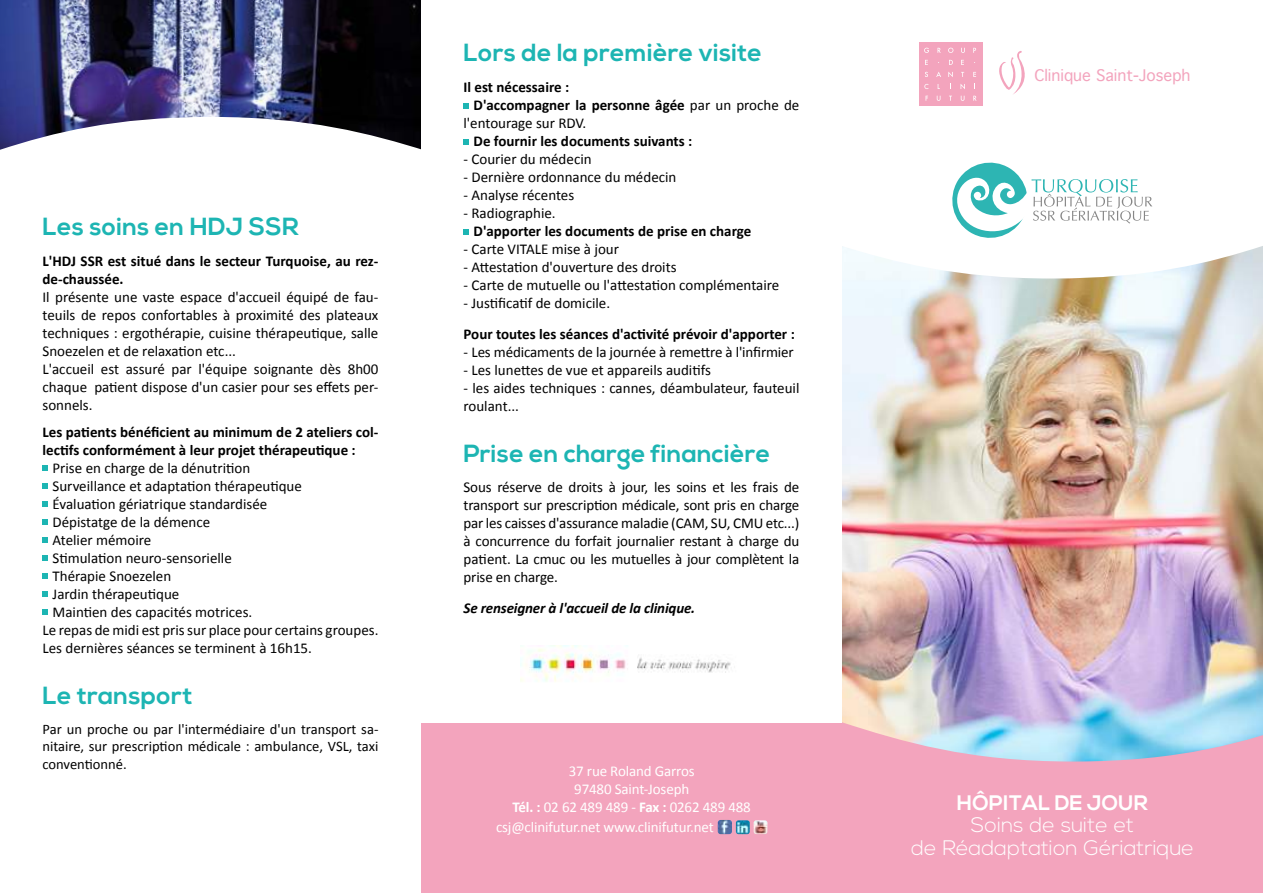
<style>
.page{position:relative;width:1263px;height:893px;background:#fff}
.page>*{position:absolute;margin:0;border:0;box-sizing:border-box;transform-origin:0 0}
.t1{font:700 24.75px "Nexa";letter-spacing:.01em;color:#1db5b3}
.t2{font:300 21px/22.5px "Nexa";color:#fff;text-align:center}
.t3{font:700 21px "Nexa";color:#fff}
.t4{font:15.3px "Geneva";color:#f3a4bd}
.t5{font:15px/18px "Calibri";color:#000}
.t6{font:700 15px/18px "Calibri";color:#000}
.t7{font:15px/18px "Calibri";letter-spacing:-.01em;color:#fff;text-align:center}
.t8{font:italic 700 15px "Calibri";letter-spacing:-.01em;color:#000}
.t9{font:14.55px/17.4px "Calibri";color:#000;text-align:justify}
.s1{font-weight:400}
.s2{font-weight:700}
</style>
<div class="page">
<img style="left:842px;top:246px;width:421px;height:93px">
<img style="left:842px;top:339px;width:421px;height:343px">
<div style="left:919px;top:43px;width:64px;height:63px;background:#f3a4bd"></div>
<svg style="left:924px;top:48px;width:5px;height:5px"></svg>
<svg style="left:937px;top:48px;width:4px;height:5px"></svg>
<svg style="left:948px;top:48px;width:5px;height:5px"></svg>
<svg style="left:961px;top:48px;width:4px;height:5px"></svg>
<svg style="left:925px;top:60px;width:3px;height:5px"></svg>
<svg style="left:949px;top:60px;width:4px;height:5px"></svg>
<svg style="left:961px;top:60px;width:3px;height:5px"></svg>
<svg style="left:925px;top:72px;width:3px;height:5px"></svg>
<svg style="left:936px;top:72px;width:5px;height:5px"></svg>
<svg style="left:948px;top:72px;width:5px;height:5px"></svg>
<svg style="left:973px;top:72px;width:3px;height:5px"></svg>
<svg style="left:924px;top:84px;width:4px;height:5px"></svg>
<svg style="left:960px;top:84px;width:5px;height:5px"></svg>
<svg style="left:925px;top:96px;width:3px;height:5px"></svg>
<svg style="left:973px;top:96px;width:4px;height:5px"></svg>
<svg style="left:999px;top:51px;width:26px;height:43px"></svg>
<svg style="left:952px;top:162px;width:200px;height:76px"></svg>
<svg style="left:43px;top:466px;width:5px;height:5px"></svg>
<svg style="left:43px;top:484px;width:5px;height:5px"></svg>
<svg style="left:43px;top:502px;width:5px;height:5px"></svg>
<svg style="left:43px;top:520px;width:5px;height:5px"></svg>
<svg style="left:43px;top:538px;width:5px;height:5px"></svg>
<svg style="left:43px;top:556px;width:5px;height:5px"></svg>
<svg style="left:43px;top:574px;width:5px;height:5px"></svg>
<svg style="left:43px;top:592px;width:5px;height:5px"></svg>
<svg style="left:43px;top:610px;width:5px;height:5px"></svg>
<img style="left:0;top:0;width:421px;height:150px">
<svg style="left:421px;top:682px;width:842px;height:211px;background:#e7abc4"></svg>
<img style="left:718px;top:820px;width:14px;height:14px">
<img style="left:736px;top:820px;width:14px;height:14px">
<img style="left:754px;top:820px;width:13px;height:14px">
<div style="left:421px;top:0;width:421px;height:723px;background:#fff"></div>
<svg style="left:463px;top:103px;width:6px;height:5px"></svg>
<svg style="left:463px;top:139px;width:6px;height:5px"></svg>
<svg style="left:463px;top:229px;width:6px;height:5px"></svg>
<img style="left:520px;top:646px;width:211px;height:36px">
<h1 class="t1" style="left:43px;top:213px;width:258px">Les soins en HDJ SSR</h1>
<p class="t6" style="left:43px;top:252px;width:337px">L'HDJ SSR est situé dans le secteur Turquoise, au rez&shy;de-chaussée.</p>
<p class="t5" style="left:43px;top:288px;width:337px">Il présente une vaste espace d'accueil équipé de fau&shy;teuils de repos confortables à proximité des plateaux techniques : ergothérapie, cuisine thérapeutique, salle Snoezelen et de relaxation etc...<br>L'accueil est assuré par l'équipe soignante dès 8h00 chaque patient dispose d'un casier pour ses effets per&shy;sonnels.</p>
<p class="t6" style="left:43px;top:423px;width:337px">Les patients bénéficient au minimum de 2 ateliers col&shy;lectifs conformément à leur projet thérapeutique :</p>
<p class="t5" style="left:53px;top:459px;width:199px">Prise en charge de la dénutrition</p>
<p class="t5" style="left:53px;top:477px;width:251px">Surveillance et adaptation thérapeutique</p>
<p class="t5" style="left:53px;top:495px;width:216px">Évaluation gériatrique standardisée</p>
<p class="t5" style="left:53px;top:513px;width:159px">Dépistatge de la démence</p>
<p class="t5" style="left:53px;top:531px;width:100px">Atelier mémoire</p>
<p class="t5" style="left:53px;top:549px;width:181px">Stimulation neuro-sensorielle</p>
<p class="t5" style="left:53px;top:567px;width:120px">Thérapie Snoezelen</p>
<p class="t5" style="left:53px;top:585px;width:128px">Jardin thérapeutique</p>
<p class="t5" style="left:53px;top:603px;width:201px">Maintien des capacités motrices.</p>
<p class="t5" style="left:43px;top:621px;width:337px">Le repas de midi est pris sur place pour certains groupes.</p>
<p class="t5" style="left:43px;top:639px;width:271px">Les dernières séances se terminent à 16h15.</p>
<h1 class="t1" style="left:43px;top:681px;width:152px">Le transport</h1>
<p class="t9" style="left:43px;top:720px;width:337px">Par un proche ou par l'intermédiaire d'un transport sa&shy;nitaire, sur prescription médicale : ambulance, VSL, taxi conventionné.</p>
<h1 class="t1" style="left:463px;top:38px;width:300px">Lors de la première visite</h1>
<p class="t6" style="left:463px;top:78px;width:107px">Il est nécessaire :</p>
<p class="t6" style="left:473px;top:96px;width:327px">D'accompagner la personne âgée <span class="s1">par un proche de</span></p>
<p class="t5" style="left:463px;top:114px;width:124px">l'entourage sur RDV.</p>
<p class="t6" style="left:473px;top:132px;width:220px">De fournir les documents suivants :</p>
<p class="t5" style="left:463px;top:150px;width:130px">- Courier du médecin</p>
<p class="t5" style="left:463px;top:168px;width:214px">- Dernière ordonnance du médecin</p>
<p class="t5" style="left:463px;top:186px;width:112px">- Analyse récentes</p>
<p class="t5" style="left:463px;top:204px;width:94px">- Radiographie.</p>
<p class="t6" style="left:473px;top:222px;width:279px">D'apporter les documents de prise en charge</p>
<p class="t5" style="left:463px;top:240px;width:157px">- Carte VITALE mise à jour</p>
<p class="t5" style="left:463px;top:258px;width:215px">- Attestation d'ouverture des droits</p>
<p class="t5" style="left:463px;top:276px;width:317px">- Carte de mutuelle ou l'attestation complémentaire</p>
<p class="t5" style="left:463px;top:294px;width:148px">- Justificatif de domicile.</p>
<p class="t6" style="left:463px;top:325px;width:333px">Pour toutes les séances d'activité prévoir d'apporter :</p>
<p class="t5" style="left:463px;top:343px;width:332px">- Les médicaments de la journée à remettre à l'infirmier</p>
<p class="t5" style="left:463px;top:361px;width:249px">- Les lunettes de vue et appareils auditifs</p>
<p class="t5" style="left:463px;top:379px;width:337px">- les aides techniques : cannes, déambulateur, fauteuil roulant...</p>
<h1 class="t1" style="left:463px;top:439px;width:308px">Prise en charge financière</h1>
<p class="t5" style="left:463px;top:478px;width:337px;text-align:justify">Sous réserve de droits à jour, les soins et les frais de transport sur prescription médicale, sont pris en charge par les caisses d'assurance maladie (CAM, SU, CMU etc...) à concurrence du forfait journalier restant à charge du patient. La cmuc ou les mutuelles à jour complètent la prise en charge.</p>
<p class="t8" style="left:463px;top:599px;width:233px">Se renseigner à l'accueil de la clinique.</p>
<p class="t7" style="left:513px;top:762px;width:240px">37 rue Roland Garros<br>97480 Saint-Joseph<br><span class="s2">Tél. :</span> 02 62 489 489 - <span class="s2">Fax :</span> 0262 489 488</p>
<p class="t7" style="left:496px;top:818px;width:219px">csj@clinifutur.net www.clinifutur.net</p>
<p class="t4" style="left:1034px;top:67px;width:158px">Clinique Saint-Joseph</p>
<h2 class="t3" style="left:957px;top:790px;width:193px">HÔPITAL DE JOUR</h2>
<h2 class="t2" style="left:911px;top:815px;width:284px">Soins de suite et<br>de Réadaptation Gériatrique</h2>
</div>
